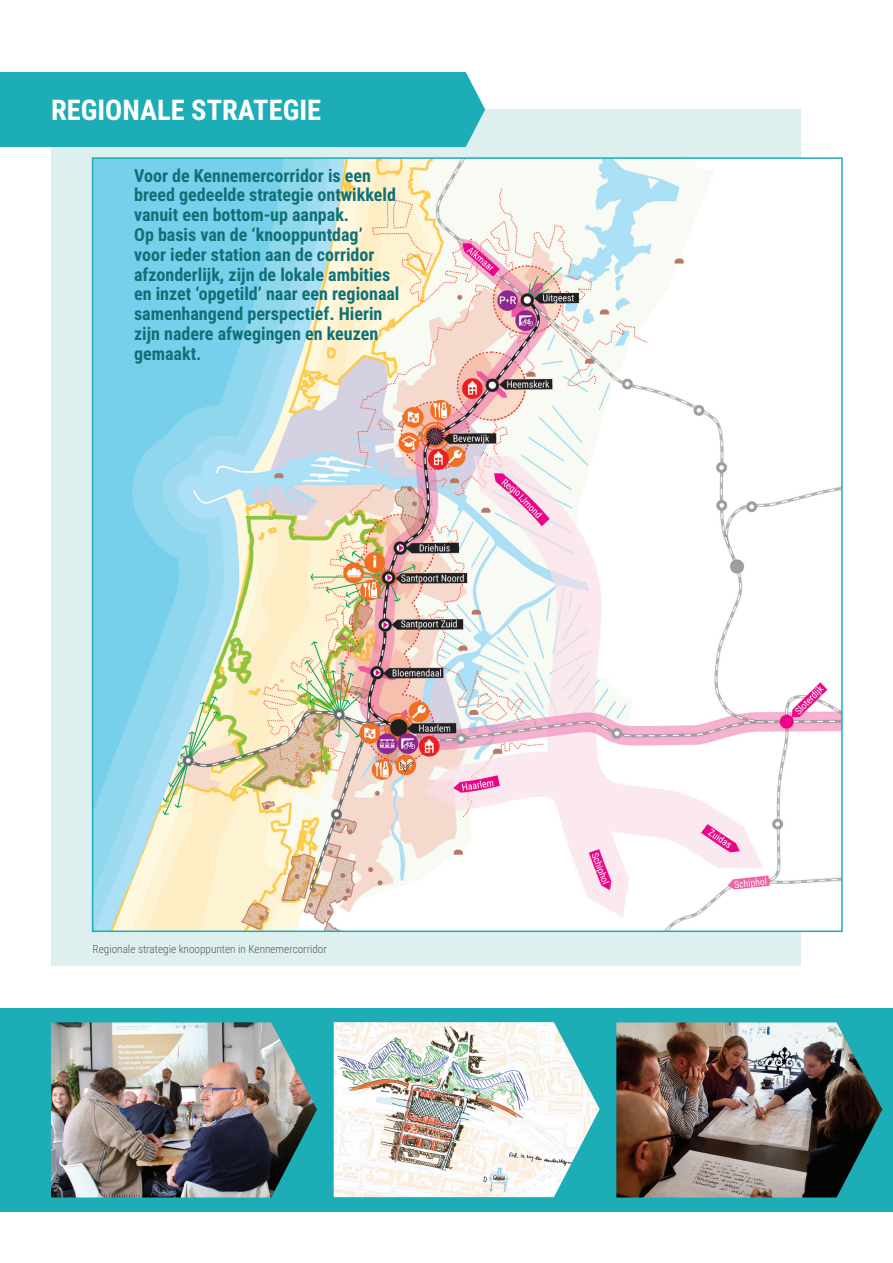
<style>
.page{position:relative;width:893px;height:1263px;background:#fff}
.page>*{position:absolute;margin:0;border:0;box-sizing:border-box;transform-origin:0 0}
.t1{font:700 28.5px "Roboto Condensed";color:#fff}
.t2{font:700 18px/19.8px "Roboto Condensed";color:#0f7177}
.t3{font:300 11.25px "Roboto Condensed";color:#57585a}
</style>
<div class="page">
<div style="left:51px;top:110px;width:749px;height:856px;background:#deeff0"></div>
<div style="left:0;top:72px;width:485px;height:75px;background:#1cadb6"></div>
<img style="left:95px;top:160px;width:745px;height:769px">
<div style="left:0;top:1008px;width:893px;height:204px;background:#1cadb6"></div>
<img style="left:334px;top:1022px;width:266px;height:175px">
<hr style="left:334px;top:1193px;width:13px;height:4px;background:#fff">
<img style="left:616px;top:1022px;width:266px;height:175px">
<img style="left:51px;top:1022px;width:266px;height:175px">
<h1 class="t1" style="left:51px;top:90px;width:272px">REGIONALE STRATEGIE</h1>
<p class="t2" style="left:134px;top:165px;width:267px">Voor de Kennemercorridor is een breed gedeelde strategie ontwikkeld vanuit een bottom-up aanpak.<br>Op basis van de ‘knooppuntdag’<br>voor ieder station aan de corridor afzonderlijk, zijn de lokale ambities en inzet ‘opgetild’ naar een regionaal samenhangend perspectief. Hierin zijn nadere afwegingen en keuzen gemaakt.</p>
<p class="t3" style="left:93px;top:941px;width:236px">Regionale strategie knooppunten in Kennemercorridor</p>
</div>
